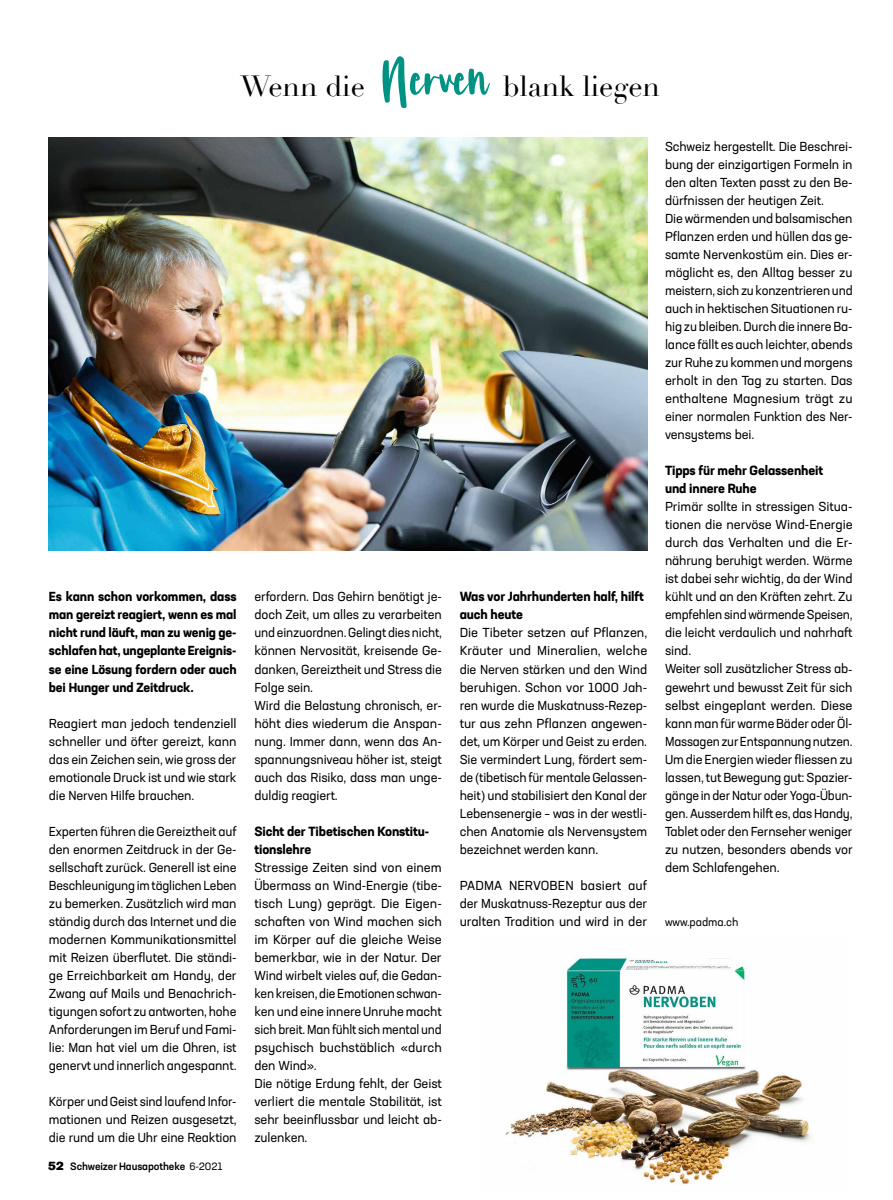
<style>
.page{position:relative;width:893px;height:1200px;background:#fff}
.page>*{position:absolute;margin:0;border:0;box-sizing:border-box;transform-origin:0 0}
.t1{font:28.5px "Didot";color:#000}
.t2{font:700 13.05px/18px "Neusa Next Std";letter-spacing:-.01em;color:#000}
.t3{font:12.9px/18px "Neusa Next Std";letter-spacing:-.01em;color:#000;text-align:justify}
.t4{font:700 12.9px/18px "Neusa Next Std";letter-spacing:-.01em;color:#000;text-align:justify}
.t5{font:11.25px "Neusa Next Std";letter-spacing:-.005em;color:#000}
.t6{font:500 10.5px "Neusa Next Std";letter-spacing:-.01em;color:#000}
.s1{font-family:"Passion";font-size:57px;color:#009383}
.s2{font-family:"Akzidenz Grotesk BE Super";font-weight:400;font-size:12px}
.s3{font-weight:400}
.s4{font-family:"Arial"}
</style>
<div class="page">
<img style="left:505px;top:957px;width:307px;height:228px">
<img style="left:49px;top:137px;width:598px;height:413px">
<h1 class="t1" style="left:241px;top:69px;width:421px">Wenn die <span class="s1">Nerven</span> blank liegen</h1>
<p class="t4" style="left:49px;top:587px;width:189px">Es kann schon vorkommen, dass man gereizt reagiert, wenn es mal nicht rund läuft, man zu wenig ge&shy;schlafen hat, ungeplante Ereignis&shy;se eine Lösung fordern oder auch bei Hunger und Zeitdruck.</p>
<p class="t3" style="left:49px;top:713px;width:189px">Reagiert man jedoch tendenziell schneller und öfter gereizt, kann das ein Zeichen sein, wie gross der emotionale Druck ist und wie stark die Nerven Hilfe brauchen.</p>
<p class="t3" style="left:49px;top:821px;width:189px">Experten führen die Gereiztheit auf den enormen Zeitdruck in der Ge&shy;sellschaft zurück. Generell ist eine Beschleunigung im täglichen Leben zu bemerken. Zusätzlich wird man ständig durch das Internet und die modernen Kommunikationsmittel mit Reizen überflutet. Die ständi&shy;ge Erreichbarkeit am Handy, der Zwang auf Mails und Benachrich&shy;tigungen sofort zu antworten, hohe Anforderungen im Beruf und Fami&shy;lie: Man hat viel um die Ohren, ist genervt und innerlich angespannt.</p>
<p class="t3" style="left:49px;top:1091px;width:189px">Körper und Geist sind laufend Infor&shy;mationen und Reizen ausgesetzt, die rund um die Uhr eine Reaktion</p>
<p class="t6" style="left:48px;top:1159px;width:176px"><span class="s2">52</span> Schweizer Hausapotheke <span class="s3">6-2021</span></p>
<p class="t3" style="left:254px;top:587px;width:189px;text-align:left">erfordern. Das Gehirn benötigt je&shy;doch Zeit, um alles zu verarbeiten und einzuordnen. Gelingt dies nicht, können Nervosität, kreisende Ge&shy;danken, Gereiztheit und Stress die<br>Folge sein.<br>Wird die Belastung chronisch, er&shy;höht dies wiederum die Anspan&shy;nung. Immer dann, wenn das An&shy;spannungsniveau höher ist, steigt auch das Risiko, dass man unge&shy;duldig reagiert.</p>
<p class="t2" style="left:254px;top:821px;width:176px">Sicht der Tibetischen Konstitu&shy;tionslehre</p>
<p class="t3" style="left:254px;top:857px;width:189px;text-align:left">Stressige Zeiten sind von einem<br>Übermass an Wind-Energie <span class="s4">(</span>tibe&shy;tisch Lung<span class="s4">)</span> geprägt. Die Eigen&shy;schaften von Wind machen sich im Körper auf die gleiche Weise bemerkbar, wie in der Natur. Der<br>Wind wirbelt vieles auf, die Gedan&shy;ken kreisen, die Emotionen schwan&shy;ken und eine innere Unruhe macht sich breit. Man fühlt sich mental und psychisch buchstäblich «durch den Wind».<br>Die nötige Erdung fehlt, der Geist verliert die mentale Stabilität, ist sehr beeinflussbar und leicht ab&shy;zulenken.</p>
<p class="t2" style="left:460px;top:587px;width:186px">Was vor Jahrhunderten half, hilft auch heute</p>
<p class="t3" style="left:460px;top:623px;width:189px">Die Tibeter setzen auf Pflanzen, Kräuter und Mineralien, welche die Nerven stärken und den Wind beruhigen. Schon vor 1000 Jah&shy;ren wurde die Muskatnuss-Rezep&shy;tur aus zehn Pflanzen angewen&shy;det, um Körper und Geist zu erden.<br>Sie vermindert Lung, fördert sem&shy;de <span class="s4">(</span>tibetisch für mentale Gelassen&shy;heit<span class="s4">)</span> und stabilisiert den Kanal der Lebensenergie – was in der westli&shy;chen Anatomie als Nervensystem bezeichnet werden kann.</p>
<p class="t3" style="left:460px;top:875px;width:189px">PADMA NERVOBEN basiert auf der Muskatnuss-Rezeptur aus der uralten Tradition und wird in der</p>
<p class="t3" style="left:665px;top:137px;width:189px;text-align:left">Schweiz hergestellt. Die Beschrei&shy;bung der einzigartigen Formeln in den alten Texten passt zu den Be&shy;dürfnissen der heutigen Zeit.<br>Die wärmenden und balsamischen<br>Pflanzen erden und hüllen das ge&shy;samte Nervenkostüm ein. Dies er&shy;möglicht es, den Alltag besser zu meistern, sich zu konzentrieren und auch in hektischen Situationen ru&shy;hig zu bleiben. Durch die innere Ba&shy;lance fällt es auch leichter, abends zur Ruhe zu kommen und morgens erholt in den Tag zu starten. Das enthaltene Magnesium trägt zu einer normalen Funktion des Ner&shy;vensystems bei.</p>
<p class="t2" style="left:665px;top:461px;width:160px">Tipps für mehr Gelassenheit und innere Ruhe</p>
<p class="t3" style="left:665px;top:497px;width:189px;text-align:left">Primär sollte in stressigen Situa&shy;tionen die nervöse Wind-Energie durch das Verhalten und die Er&shy;nährung beruhigt werden. Wärme ist dabei sehr wichtig, da der Wind kühlt und an den Kräften zehrt. Zu empfehlen sind wärmende Speisen, die leicht verdaulich und nahrhaft sind.<br>Weiter soll zusätzlicher Stress ab&shy;gewehrt und bewusst Zeit für sich selbst eingeplant werden. Diese kann man für warme Bäder oder Öl-<br>Massagen zur Entspannung nutzen.<br>Um die Energien wieder fliessen zu lassen, tut Bewegung gut: Spazier&shy;gänge in der Natur oder Yoga-Übun&shy;gen. Ausserdem hilft es, das Handy,<br>Tablet oder den Fernseher weniger zu nutzen, besonders abends vor dem Schlafengehen.</p>
<p class="t5" style="left:665px;top:914px;width:75px">www.padma.ch</p>
</div>
